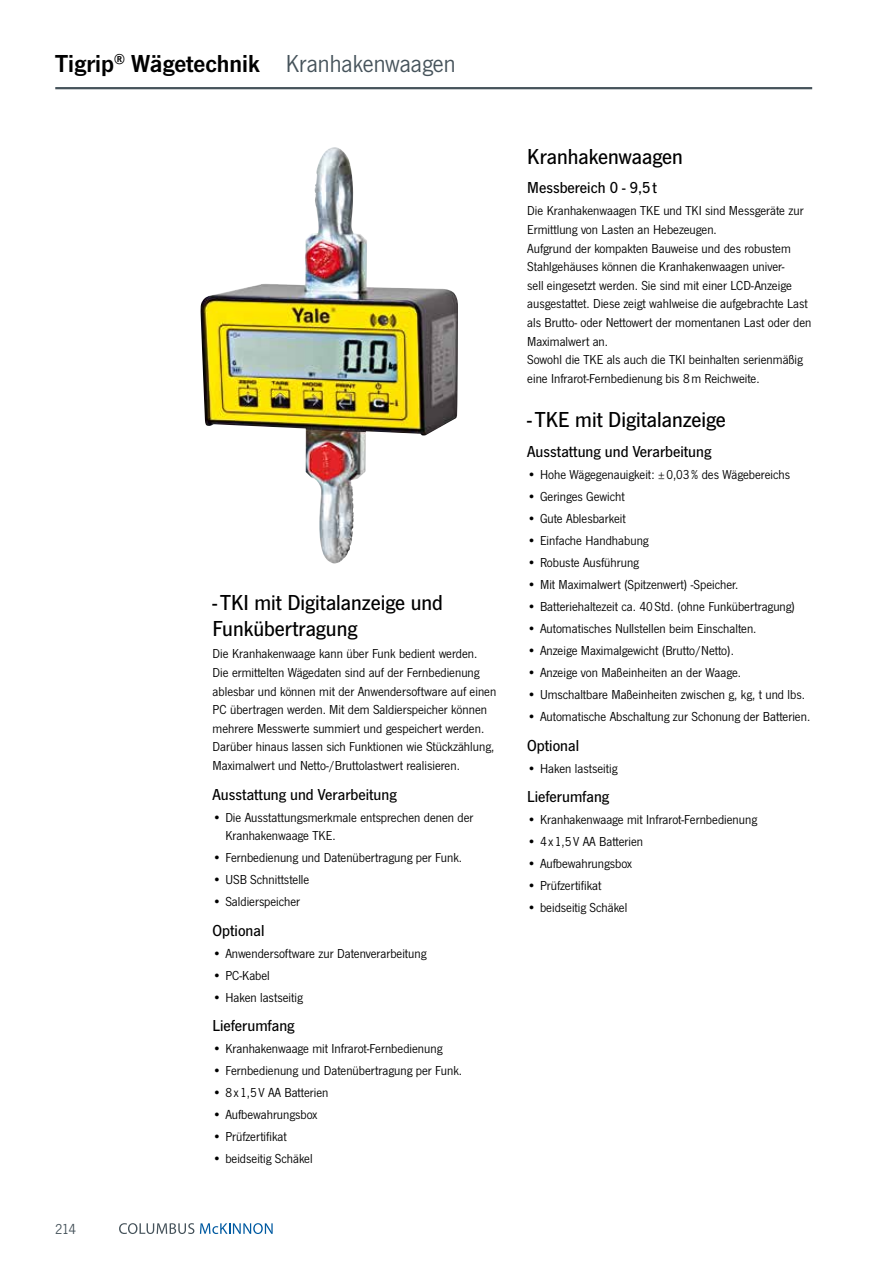
<style>
.page{position:relative;width:893px;height:1263px;background:#fff}
.page>*{position:absolute;margin:0;border:0;box-sizing:border-box;transform-origin:0 0}
.t1{font:25.5px "News Got Dem";color:#000}
.t2{font:500 22.5px/26.1px "News Got";color:#000}
.t3{font:500 16.5px "News Got";color:#000}
.t4{font:15px "News Got";color:#46535b}
.t5{font:13.5px/18.6px "News Got";color:#000}
.s1{font-family:"News Got";color:#46535b}
</style>
<div class="page">
<img style="left:200px;top:147px;width:258px;height:417px">
<hr style="left:55px;top:87px;width:757px;height:2px;background:#46535b">
<svg style="left:119px;top:1223px;width:75px;height:11px"></svg>
<svg style="left:200px;top:1223px;width:73px;height:11px"></svg>
<h1 class="t1" style="left:55px;top:49px;width:402px">Tigrip<sup>®</sup> Wägetechnik <span class="s1">Kranhakenwaagen</span></h1>
<p class="t4" style="left:55px;top:1221px;width:22px">214</p>
<h2 class="t2" style="left:213px;top:590px;width:232px">- TKI mit Digitalanzeige und<br>Funkübertragung</h2>
<p class="t5" style="left:213px;top:645px;width:285px">Die Kranhakenwaage kann über Funk bedient werden.<br>Die ermittelten Wägedaten sind auf der Fernbedienung ablesbar und können mit der Anwendersoftware auf einen PC übertragen werden. Mit dem Saldierspeicher können mehrere Messwerte summiert und gespeichert werden.<br>Darüber hinaus lassen sich Funktionen wie Stückzählung, Maximalwert und Netto-/Bruttolastwert realisieren.</p>
<p class="t3" style="left:213px;top:785px;width:186px">Ausstattung und Verarbeitung</p>
<p class="t5" style="left:225px;top:808px;width:250px;text-indent:-13px">• Die Ausstattungsmerkmale entsprechen denen der<br>Kranhakenwaage TKE.</p>
<p class="t5" style="left:213px;top:849px;width:251px">• Fernbedienung und Datenübertragung per Funk.</p>
<p class="t5" style="left:213px;top:871px;width:98px">• USB Schnittstelle</p>
<p class="t5" style="left:213px;top:893px;width:89px">• Saldierspeicher</p>
<p class="t3" style="left:213px;top:921px;width:53px">Optional</p>
<p class="t5" style="left:213px;top:944px;width:215px">• Anwendersoftware zur Datenverarbeitung</p>
<p class="t5" style="left:213px;top:966px;width:59px">• PC-Kabel</p>
<p class="t5" style="left:213px;top:988px;width:92px">• Haken lastseitig</p>
<p class="t3" style="left:213px;top:1017px;width:83px">Lieferumfang</p>
<p class="t5" style="left:213px;top:1040px;width:231px">• Kranhakenwaage mit Infrarot-Fernbedienung</p>
<p class="t5" style="left:213px;top:1062px;width:251px">• Fernbedienung und Datenübertragung per Funk.</p>
<p class="t5" style="left:213px;top:1084px;width:117px">• 8 x 1,5 V AA Batterien</p>
<p class="t5" style="left:213px;top:1106px;width:106px">• Aufbewahrungsbox</p>
<p class="t5" style="left:213px;top:1128px;width:76px">• Prüfzertifikat</p>
<p class="t5" style="left:213px;top:1150px;width:102px">• beidseitig Schäkel</p>
<h2 class="t2" style="left:527px;top:144px;width:157px">Kranhakenwaagen</h2>
<p class="t3" style="left:527px;top:179px;width:131px">Messbereich 0 - 9,5t</p>
<p class="t5" style="left:527px;top:202px;width:286px">Die Kranhakenwaagen TKE und TKI sind Messgeräte zur Ermittlung von Lasten an Hebezeugen.<br>Aufgrund der kompakten Bauweise und des robustem Stahlgehäuses können die Kranhakenwaagen univer-<br>sell eingesetzt werden. Sie sind mit einer LCD-Anzeige ausgestattet. Diese zeigt wahlweise die aufgebrachte Last als Brutto- oder Nettowert der momentanen Last oder den Maximalwert an.<br>Sowohl die TKE als auch die TKI beinhalten serienmäßig eine Infrarot-Fernbedienung bis 8m Reichweite.</p>
<h2 class="t2" style="left:527px;top:407px;width:200px">- TKE mit Digitalanzeige</h2>
<p class="t3" style="left:527px;top:442px;width:186px">Ausstattung und Verarbeitung</p>
<p class="t5" style="left:527px;top:465px;width:264px">• Hohe Wägegenauigkeit: ± 0,03% des Wägebereichs</p>
<p class="t5" style="left:527px;top:487px;width:99px">• Geringes Gewicht</p>
<p class="t5" style="left:527px;top:509px;width:100px">• Gute Ablesbarkeit</p>
<p class="t5" style="left:527px;top:531px;width:123px">• Einfache Handhabung</p>
<p class="t5" style="left:527px;top:553px;width:113px">• Robuste Ausführung</p>
<p class="t5" style="left:527px;top:575px;width:213px">• Mit Maximalwert (Spitzenwert) -Speicher.</p>
<p class="t5" style="left:527px;top:597px;width:269px">• Batteriehaltezeit ca. 40 Std. (ohne Funkübertragung)</p>
<p class="t5" style="left:527px;top:619px;width:231px">• Automatisches Nullstellen beim Einschalten.</p>
<p class="t5" style="left:527px;top:641px;width:208px">• Anzeige Maximalgewicht (Brutto/Netto).</p>
<p class="t5" style="left:527px;top:663px;width:215px">• Anzeige von Maßeinheiten an der Waage.</p>
<p class="t5" style="left:527px;top:686px;width:279px">• Umschaltbare Maßeinheiten zwischen g, kg, t und lbs.</p>
<p class="t5" style="left:527px;top:708px;width:284px">• Automatische Abschaltung zur Schonung der Batterien.</p>
<p class="t3" style="left:527px;top:736px;width:53px">Optional</p>
<p class="t5" style="left:527px;top:759px;width:92px">• Haken lastseitig</p>
<p class="t3" style="left:527px;top:788px;width:83px">Lieferumfang</p>
<p class="t5" style="left:527px;top:811px;width:231px">• Kranhakenwaage mit Infrarot-Fernbedienung</p>
<p class="t5" style="left:527px;top:833px;width:117px">• 4 x 1,5 V AA Batterien</p>
<p class="t5" style="left:527px;top:855px;width:106px">• Aufbewahrungsbox</p>
<p class="t5" style="left:527px;top:877px;width:76px">• Prüfzertifikat</p>
<p class="t5" style="left:527px;top:899px;width:102px">• beidseitig Schäkel</p>
</div>
